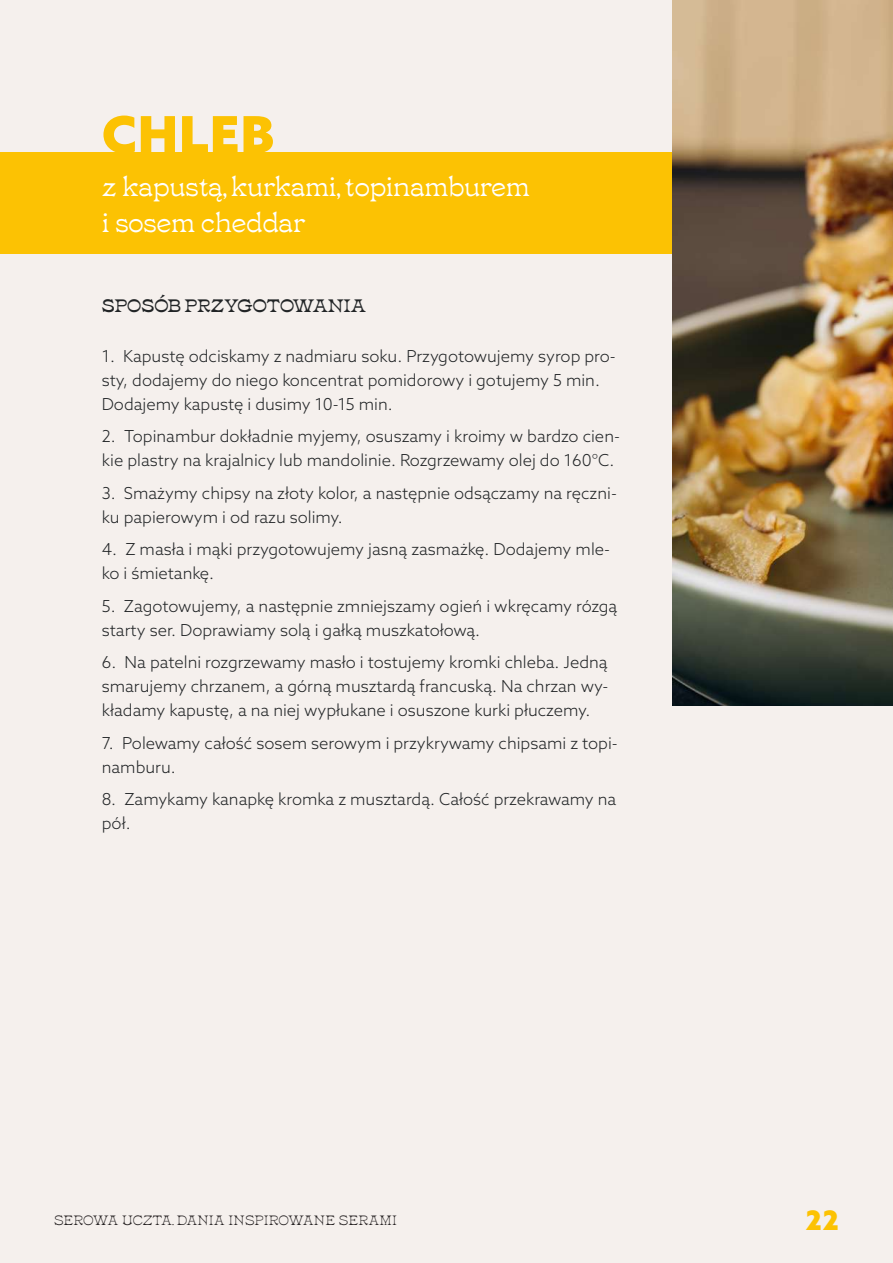
<style>
.page{position:relative;width:893px;height:1263px;background:#f5f0ed}
.page>*{position:absolute;margin:0;border:0;box-sizing:border-box;transform-origin:0 0}
.t1{font:900 51px "Azo Sans";letter-spacing:.025em;color:#fcc203}
.t2{font:27px/36px "Tuppence";color:#fff}
.t3{font:900 27px "Azo Sans";color:#fcc203}
.t4{font:700 18px "Tuppence";letter-spacing:.01em;color:#212426}
.t5{font:300 16.5px/24px "Azo Sans";color:#212426}
.t6{font:200 13.5px "Tuppence";letter-spacing:.01em;color:#231f20}
</style>
<div class="page">
<div style="left:0;top:152px;width:893px;height:102px;background:#fcc203"></div>
<img style="left:672px;top:0;width:221px;height:706px">
<h1 class="t1" style="left:102px;top:101px;width:173px">CHLEB</h1>
<h2 class="t2" style="left:102px;top:165px;width:429px">z kapustą, kurkami, topinamburem i sosem cheddar</h2>
<p class="t4" style="left:102px;top:291px;width:266px">SPOSÓB PRZYGOTOWANIA</p>
<p class="t5" style="left:102px;top:344px;width:515px">1. Kapustę odciskamy z nadmiaru soku. Przygotowujemy syrop pro&shy;sty, dodajemy do niego koncentrat pomidorowy i gotujemy 5 min.<br>Dodajemy kapustę i dusimy 10-15 min.</p>
<p class="t5" style="left:102px;top:424px;width:520px">2. Topinambur dokładnie myjemy, osuszamy i kroimy w bardzo cien&shy;kie plastry na krajalnicy lub mandolinie. Rozgrzewamy olej do 160°C.</p>
<p class="t5" style="left:102px;top:481px;width:517px">3. Smażymy chipsy na złoty kolor, a następnie odsączamy na ręczni&shy;ku papierowym i od razu solimy.</p>
<p class="t5" style="left:102px;top:537px;width:510px">4. Z masła i mąki przygotowujemy jasną zasmażkę. Dodajemy mle&shy;ko i śmietankę.</p>
<p class="t5" style="left:102px;top:594px;width:517px">5. Zagotowujemy, a następnie zmniejszamy ogień i wkręcamy rózgą starty ser. Doprawiamy solą i gałką muszkatołową.</p>
<p class="t5" style="left:102px;top:650px;width:508px;text-align:justify">6. Na patelni rozgrzewamy masło i tostujemy kromki chleba. Jedną smarujemy chrzanem, a górną musztardą francuską. Na chrzan wy&shy;kładamy kapustę, a na niej wypłukane i osuszone kurki płuczemy.</p>
<p class="t5" style="left:102px;top:731px;width:517px">7. Polewamy całość sosem serowym i przykrywamy chipsami z topi&shy;namburu.</p>
<p class="t5" style="left:102px;top:787px;width:516px">8. Zamykamy kanapkę kromka z musztardą. Całość przekrawamy na pół.</p>
<p class="t6" style="left:54px;top:1209px;width:344px">SEROWA UCZTA. DANIA INSPIROWANE SERAMI</p>
<h2 class="t3" style="left:806px;top:1202px;width:35px">22</h2>
</div>
